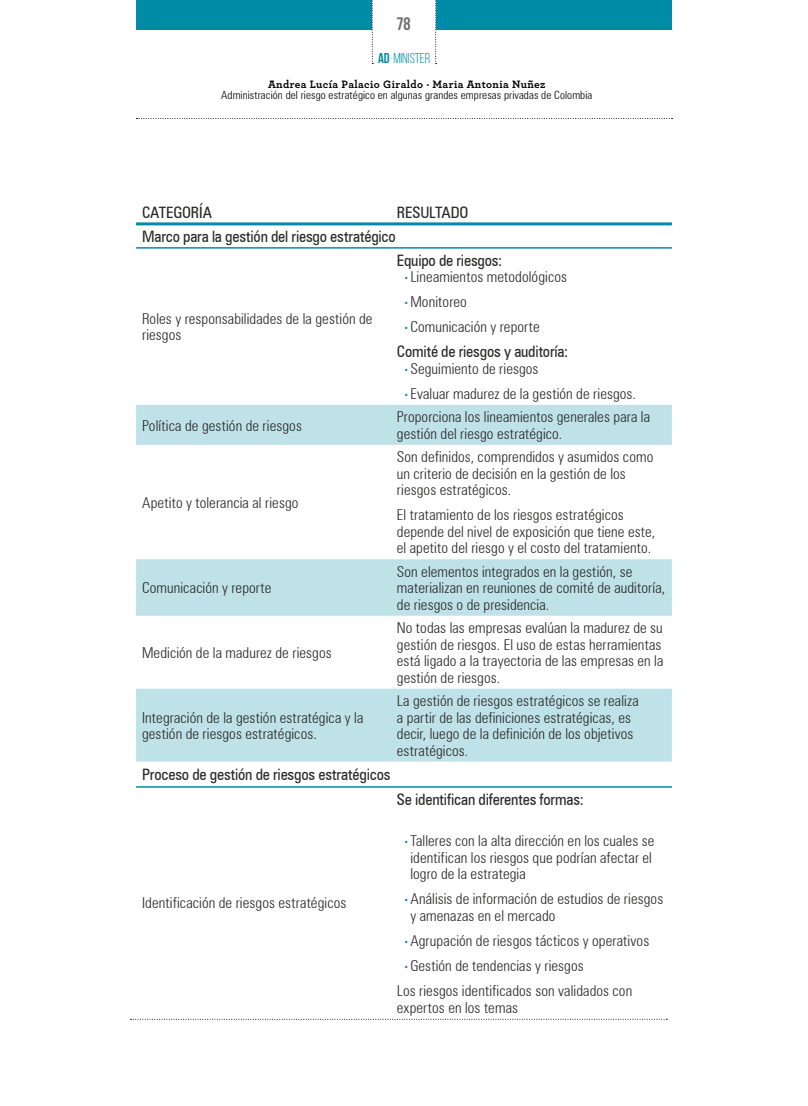
<style>
.page{position:relative;width:808px;height:1106px;background:#fff}
.page>*{position:absolute;margin:0;border:0;box-sizing:border-box;transform-origin:0 0}
.t1{font:700 18px "Bebas Neue";color:#706f6f}
.t2{font:condensed 15.75px "Zurich BT";letter-spacing:-.01em;color:#282827}
.t3{font:300 condensed 15px/16.5px "Zurich BT";letter-spacing:.005em;color:#282827}
.t4{font:14.25px "Bebas Neue";color:#008ca7}
.t5{font:300 condensed 11.25px "Zurich BT";letter-spacing:.01em;color:#000}
.t6{font:700 11.25px "Archer Pro";letter-spacing:.03em;color:#000}
.s1{font-weight:700}
.s2{font-weight:300}
.s3{font-family:"Archer Pro";font-stretch:normal;color:#0d91ab}
</style>
<div class="page">
<svg style="left:136px;top:118px;width:536px;height:1px"></svg>
<div style="left:136px;top:0;width:236px;height:30px;background:#008ca7"></div>
<svg style="left:435px;top:0;width:2px;height:64px"></svg>
<svg style="left:372px;top:0;width:1px;height:64px"></svg>
<div style="left:436px;top:0;width:236px;height:30px;background:#008ca7"></div>
<svg style="left:136px;top:405px;width:536px;height:356px"></svg>
<hr style="left:136px;top:222px;width:255px;height:3px;background:#008ca7">
<hr style="left:391px;top:222px;width:281px;height:3px;background:#008ca7">
<hr style="left:136px;top:247px;width:255px;height:2px;background:#008ca7">
<hr style="left:391px;top:247px;width:281px;height:2px;background:#008ca7">
<hr style="left:136px;top:786px;width:255px;height:1px;background:#008ca7">
<hr style="left:391px;top:786px;width:281px;height:1px;background:#008ca7">
<svg style="left:131px;top:1018px;width:536px;height:1px"></svg>
<p class="t1" style="left:396px;top:14px;width:16px">78</p>
<p class="t4" style="left:378px;top:51px;width:54px"><span class="s1">AD</span><span class="s2">-</span>MINISTER</p>
<p class="t6" style="left:268px;top:75px;width:279px">Andrea Lucía Palacio Giraldo · Maria Antonia Nuñez</p>
<p class="t5" style="left:221px;top:88px;width:373px">Administración del riesgo estratégico en algunas grandes empresas privadas de Colombia</p>
<p class="t2" style="left:142px;top:203px;width:71px">CATEGORÍA</p>
<p class="t2" style="left:397px;top:203px;width:73px">RESULTADO</p>
<p class="t2" style="left:142px;top:227px;width:255px">Marco para la gestión del riesgo estratégico</p>
<p class="t3" style="left:142px;top:310px;width:232px">Roles y responsabilidades de la gestión de riesgos</p>
<p class="t2" style="left:397px;top:251px;width:107px">Equipo de riesgos:</p>
<p class="t3" style="left:404px;top:269px;width:164px"><span class="s3">•</span>Lineamientos metodológicos</p>
<p class="t3" style="left:404px;top:294px;width:64px"><span class="s3">•</span>Monitoreo</p>
<p class="t3" style="left:404px;top:319px;width:137px"><span class="s3">•</span> Comunicación y reporte</p>
<p class="t2" style="left:397px;top:342px;width:173px">Comité de riesgos y auditoría:</p>
<p class="t3" style="left:404px;top:360px;width:136px"><span class="s3">•</span> Seguimiento de riesgos</p>
<p class="t3" style="left:404px;top:385px;width:233px"><span class="s3">•</span> Evaluar madurez de la gestión de riesgos.</p>
<p class="t3" style="left:142px;top:417px;width:161px">Política de gestión de riesgos</p>
<p class="t3" style="left:397px;top:408px;width:255px">Proporciona los lineamientos generales para la gestión del riesgo estratégico.</p>
<p class="t3" style="left:142px;top:494px;width:158px">Apetito y tolerancia al riesgo</p>
<p class="t3" style="left:142px;top:579px;width:131px">Comunicación y reporte</p>
<p class="t3" style="left:142px;top:644px;width:191px">Medición de la madurez de riesgos</p>
<p class="t3" style="left:142px;top:709px;width:223px">Integración de la gestión estratégica y la gestión de riesgos estratégicos.</p>
<p class="t3" style="left:397px;top:448px;width:258px">Son definidos, comprendidos y asumidos como un criterio de decisión en la gestión de los riesgos estratégicos.</p>
<p class="t3" style="left:397px;top:506px;width:260px">El tratamiento de los riesgos estratégicos depende del nivel de exposición que tiene este, el apetito del riesgo y el costo del tratamiento.</p>
<p class="t3" style="left:397px;top:563px;width:270px">Son elementos integrados en la gestión, se materializan en reuniones de comité de auditoría, de riesgos o de presidencia.</p>
<p class="t3" style="left:397px;top:619px;width:268px">No todas las empresas evalúan la madurez de su gestión de riesgos. El uso de estas herramientas está ligado a la trayectoria de las empresas en la gestión de riesgos.</p>
<p class="t3" style="left:397px;top:692px;width:243px">La gestión de riesgos estratégicos se realiza a partir de las definiciones estratégicas, es decir, luego de la definición de los objetivos estratégicos.</p>
<p class="t2" style="left:142px;top:765px;width:250px">Proceso de gestión de riesgos estratégicos</p>
<p class="t3" style="left:142px;top:894px;width:206px">Identificación de riesgos estratégicos</p>
<p class="t2" style="left:397px;top:789px;width:188px">Se identifican diferentes formas:</p>
<p class="t3" style="left:410px;top:832px;width:245px;text-indent:-6px"><span class="s3">•</span> Talleres con la alta dirección en los cuales se identifican los riesgos que podrían afectar el logro de la estrategia</p>
<p class="t3" style="left:410px;top:890px;width:254px;text-indent:-6px"><span class="s3">•</span> Análisis de información de estudios de riesgos y amenazas en el mercado</p>
<p class="t3" style="left:404px;top:932px;width:246px"><span class="s3">•</span> Agrupación de riesgos tácticos y operativos</p>
<p class="t3" style="left:397px;top:953px;width:237px;line-height:25px;text-indent:8px"><span class="s3">•</span> Gestión de tendencias y riesgos<br>Los riesgos identificados son validados con</p>
<p class="t3" style="left:397px;top:998px;width:123px">expertos en los temas</p>
</div>
